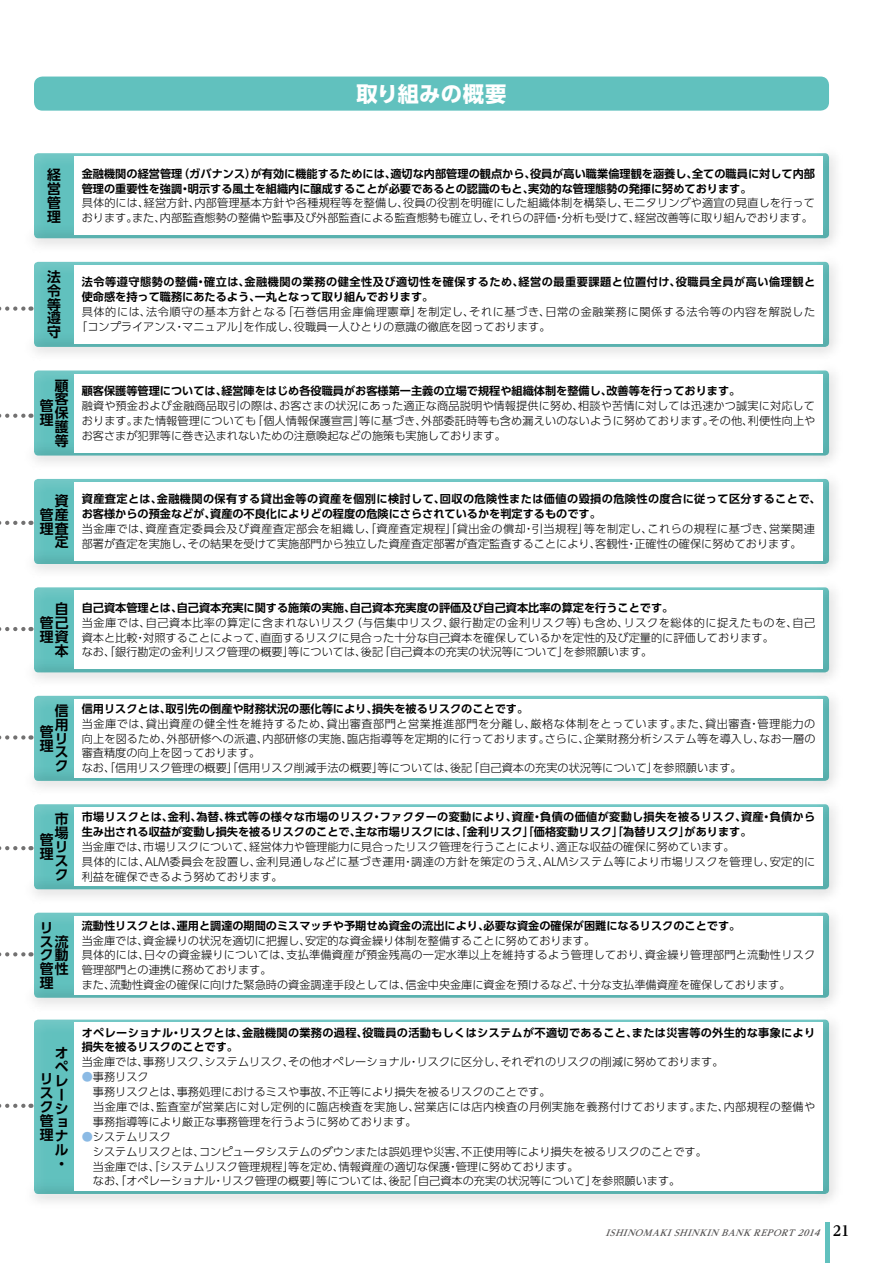
<style>
.page{position:relative;width:893px;height:1263px;background:#fff}
.page>*{position:absolute;margin:0;border:0;box-sizing:border-box;transform-origin:0 0}
.t1{font:700 21.3px "UD Shin Go Pro";letter-spacing:.015em;color:#fff}
.t2{font:700 13.8px/13.8px "UD Shin Go Pro De";color:#000}
.t3{font:300 11.1px/14.9px "UD Shin Go Pro";color:#000}
.t4{font:700 11.1px/14.9px "UD Shin Go Pro De";letter-spacing:.03em;color:#000}
.t5{font:300 11.1px "UD Shin Go Pro";letter-spacing:.055em;color:#000}
.t6{font:700 11.1px "UD Shin Go Pro De";color:#000}
.t7{font:italic 700 expanded 8.55px "UD Reimin Pro";color:#595757}
.s1{font-family:"UD Shin Go Pro De";font-weight:700}
.s2{font-family:"UD Shin Go Pro";font-weight:300}
.s3{color:#8bbae4}
.s4{font-style:normal;font-size:13.8px;color:#000}
</style>
<div class="page">
<hr style="left:825px;top:1222px;width:4px;height:41px;background:#61c1be">
<div style="left:34px;top:77px;width:795px;height:34px;background:#61c1be;border-radius:9px"></div>
<div style="left:22px;top:143px;width:823px;height:111px;background:#000;opacity:.35"></div>
<div style="left:74px;top:156px;width:749px;height:79px;background:#fff"></div>
<div style="left:20px;top:247px;width:818px;height:106px;background:#fff"></div>
<div style="left:22px;top:251px;width:823px;height:112px;background:#000;opacity:.35"></div>
<div style="left:74px;top:265px;width:749px;height:79px;background:#fff"></div>
<div style="left:20px;top:355px;width:818px;height:107px;background:#fff"></div>
<div style="left:22px;top:360px;width:823px;height:111px;background:#000;opacity:.35"></div>
<div style="left:74px;top:374px;width:749px;height:78px;background:#fff"></div>
<div style="left:20px;top:464px;width:818px;height:107px;background:#fff"></div>
<div style="left:22px;top:468px;width:823px;height:112px;background:#000;opacity:.35"></div>
<div style="left:74px;top:482px;width:749px;height:79px;background:#fff"></div>
<div style="left:20px;top:572px;width:818px;height:107px;background:#fff"></div>
<div style="left:22px;top:577px;width:823px;height:111px;background:#000;opacity:.35"></div>
<div style="left:74px;top:590px;width:749px;height:79px;background:#fff"></div>
<div style="left:20px;top:680px;width:818px;height:107px;background:#fff"></div>
<div style="left:22px;top:685px;width:823px;height:112px;background:#000;opacity:.35"></div>
<div style="left:74px;top:699px;width:749px;height:79px;background:#fff"></div>
<div style="left:20px;top:789px;width:818px;height:107px;background:#fff"></div>
<div style="left:22px;top:794px;width:823px;height:111px;background:#000;opacity:.35"></div>
<div style="left:74px;top:807px;width:749px;height:79px;background:#fff"></div>
<div style="left:20px;top:897px;width:818px;height:107px;background:#fff"></div>
<div style="left:22px;top:902px;width:823px;height:111px;background:#000;opacity:.35"></div>
<div style="left:74px;top:916px;width:749px;height:78px;background:#fff"></div>
<div style="left:20px;top:1004px;width:818px;height:196px;background:#fff"></div>
<div style="left:22px;top:1009px;width:823px;height:200px;background:#000;opacity:.35"></div>
<div style="left:74px;top:1022px;width:749px;height:169px;background:#fff"></div>
<svg style="left:0;top:306px;width:31px;height:5px"></svg>
<svg style="left:0;top:414px;width:31px;height:4px"></svg>
<svg style="left:0;top:521px;width:31px;height:4px"></svg>
<svg style="left:0;top:846px;width:31px;height:4px"></svg>
<svg style="left:0;top:627px;width:31px;height:4px"></svg>
<svg style="left:0;top:735px;width:31px;height:5px"></svg>
<svg style="left:0;top:952px;width:31px;height:4px"></svg>
<svg style="left:0;top:1104px;width:31px;height:4px"></svg>
<p class="t1" style="left:356px;top:76px;width:151px">取り組みの概要</p>
<p class="t2" style="left:47px;top:168px;width:15px;text-align:justify">経営管理</p>
<p class="t3" style="left:82px;top:166px;width:735px"><span class="s1">金融機関の経営管理（ガバナンス）が有効に機能するためには、適切な内部管理の観点から、役員が高い職業倫理観を涵養し、全ての職員に対して内部管理の重要性を強調・明示する風土を組織内に醸成することが必要であるとの認識のもと、実効的な管理態勢の発揮に努めております。<br></span>具体的には、経営方針、内部管理基本方針や各種規程等を整備し、役員の役割を明確にした組織体制を構築し、モニタリングや適宜の見直しを行っております。また、内部監査態勢の整備や監事及び外部監査による監査態勢も確立し、それらの評価・分析も受けて、経営改善等に取り組んでおります。</p>
<p class="t2" style="left:47px;top:269px;width:15px;text-align:justify">法令等遵守</p>
<p class="t4" style="left:82px;top:274px;width:735px">法令等遵守態勢の整備・確立は、金融機関の業務の健全性及び適切性を確保するため、経営の最重要課題と位置付け、役職員全員が高い倫理観と</p>
<p class="t6" style="left:82px;top:288px;width:353px">使命感を持って職務にあたるよう、一丸となって取り組んでおります。</p>
<p class="t5" style="left:82px;top:303px;width:735px">具体的には、法令順守の基本方針となる「石巻信用金庫倫理憲章」を制定し、それに基づき、日常の金融業務に関係する法令等の内容を解説した</p>
<p class="t3" style="left:76px;top:319px;width:476px">「コンプライアンス・マニュアル」を作成し、役職員一人ひとりの意識の徹底を図っております。</p>
<p class="t2" style="left:55px;top:378px;width:15px;text-align:justify">顧客保護等</p>
<p class="t2" style="left:40px;top:399px;width:15px">管理</p>
<p class="t3" style="left:82px;top:383px;width:735px"><span class="s1">顧客保護等管理については、経営陣をはじめ各役職員がお客様第一主義の立場で規程や組織体制を整備し、改善等を行っております。<br></span>融資や預金および金融商品取引の際は、お客さまの状況にあった適正な商品説明や情報提供に努め、相談や苦情に対しては迅速かつ誠実に対応しております。また情報管理についても「個人情報保護宣言」等に基づき、外部委託時等も含め漏えいのないように努めております。その他、利便性向上やお客さまが犯罪等に巻き込まれないための注意喚起などの施策も実施しております。</p>
<p class="t2" style="left:40px;top:493px;width:30px;text-align:right">資管産理査定</p>
<p class="t3" style="left:82px;top:491px;width:740px"><span class="s1">資産査定とは、金融機関の保有する貸出金等の資産を個別に検討して、回収の危険性または価値の毀損の危険性の度合に従って区分することで、お客様からの預金などが、資産の不良化によりどの程度の危険にさらされているかを判定するものです。<br></span>当金庫では、資産査定委員会及び資産査定部会を組織し、「資産査定規程」「貸出金の償却・引当規程」等を制定し、これらの規程に基づき、営業関連部署が査定を実施し、その結果を受けて実施部門から独立した資産査定部署が査定監査することにより、客観性・正確性の確保に努めております。</p>
<p class="t2" style="left:40px;top:602px;width:30px;text-align:right">自管己理資本</p>
<p class="t3" style="left:82px;top:600px;width:735px"><span class="s1">自己資本管理とは、自己資本充実に関する施策の実施、自己資本充実度の評価及び自己資本比率の算定を行うことです。<br></span>当金庫では、自己資本比率の算定に含まれないリスク（与信集中リスク、銀行勘定の金利リスク等）も含め、リスクを総体的に捉えたものを、自己資本と比較・対照することによって、直面するリスクに見合った十分な自己資本を確保しているかを定性的及び定量的に評価しております。<br>なお、「銀行勘定の金利リスク管理の概要」等については、後記「自己資本の充実の状況等について」を参照願います。</p>
<p class="t2" style="left:55px;top:703px;width:15px">信用リスク</p>
<p class="t2" style="left:40px;top:724px;width:15px">管理</p>
<p class="t3" style="left:82px;top:701px;width:735px"><span class="s1">信用リスクとは、取引先の倒産や財務状況の悪化等により、損失を被るリスクのことです。<br></span>当金庫では、貸出資産の健全性を維持するため、貸出審査部門と営業推進部門を分離し、厳格な体制をとっています。また、貸出審査・管理能力の向上を図るため、外部研修への派遣、内部研修の実施、臨店指導等を定期的に行っております。さらに、企業財務分析システム等を導入し、なお一層の審査精度の向上を図っております。<br>なお、「信用リスク管理の概要」「信用リスク削減手法の概要」等については、後記「自己資本の充実の状況等について」を参照願います。</p>
<p class="t2" style="left:55px;top:812px;width:15px">市場リスク</p>
<p class="t2" style="left:40px;top:832px;width:15px">管理</p>
<p class="t3" style="left:82px;top:809px;width:735px"><span class="s1">市場リスクとは、金利、為替、株式等の様々な市場のリスク・ファクターの変動により、資産・負債の価値が変動し損失を被るリスク、資産・負債から生み出される収益が変動し損失を被るリスクのことで、主な市場リスクには、「金利リスク」「価格変動リスク」「為替リスク」があります。<br></span>当金庫では、市場リスクについて、経営体力や管理能力に見合ったリスク管理を行うことにより、適正な収益の確保に努めています。<br>具体的には、ALM委員会を設置し、金利見通しなどに基づき運用・調達の方針を策定のうえ、ALMシステム等により市場リスクを管理し、安定的に利益を確保できるよう努めております。</p>
<p class="t2" style="left:40px;top:920px;width:13px">リ</p>
<p class="t2" style="left:40px;top:934px;width:30px;text-align:justify">ス流ク動管性</p>
<p class="t2" style="left:40px;top:975px;width:15px">理</p>
<p class="t3" style="left:82px;top:918px;width:735px"><span class="s1">流動性リスクとは、運用と調達の期間のミスマッチや予期せぬ資金の流出により、必要な資金の確保が困難になるリスクのことです。<br></span>当金庫では、資金繰りの状況を適切に把握し、安定的な資金繰り体制を整備することに努めております。<br>具体的には、日々の資金繰りについては、支払準備資産が預金残高の一定水準以上を維持するよう管理しており、資金繰り管理部門と流動性リスク管理部門との連携に務めております。<br>また、流動性資金の確保に向けた緊急時の資金調達手段としては、信金中央金庫に資金を預けるなど、十分な支払準備資産を確保しております。</p>
<p class="t2" style="left:55px;top:1046px;width:15px">オペレーショナル・</p>
<p class="t2" style="left:40px;top:1072px;width:15px">リスク管理</p>
<p class="t4" style="left:82px;top:1025px;width:735px">オペレーショナル・リスクとは、金融機関の業務の過程、役職員の活動もしくはシステムが不適切であること、または災害等の外生的な事象により損失を被るリスクのことです。<br><span class="s2">当金庫では、事務リスク、システムリスク、その他オペレーショナル・リスクに区分し、それぞれのリスクの削減に努めております。</span></p>
<p class="t3" style="left:82px;top:1069px;width:735px"><span class="s3">●</span>事務リスク<br>　事務リスクとは、事務処理におけるミスや事故、不正等により損失を被るリスクのことです。<br>　当金庫では、監査室が営業店に対し定例的に臨店検査を実施し、営業店には店内検査の月例実施を義務付けております。また、内部規程の整備や　事務指導等により厳正な事務管理を行うように努めております。</p>
<p class="t3" style="left:82px;top:1129px;width:627px"><span class="s3">●</span>システムリスク<br>　システムリスクとは、コンピュータシステムのダウンまたは誤処理や災害、不正使用等により損失を被るリスクのことです。　当金庫では、「システムリスク管理規程」等を定め、情報資産の適切な保護・管理に努めております。<br>　なお、「オペレーショナル・リスク管理の概要」等については、後記「自己資本の充実の状況等について」を参照願います。</p>
<p class="t7" style="left:606px;top:1225px;width:246px">ISHINOMAKISHINKINBANKREPORT2014 <span class="s4">2 1</span></p>
</div>
